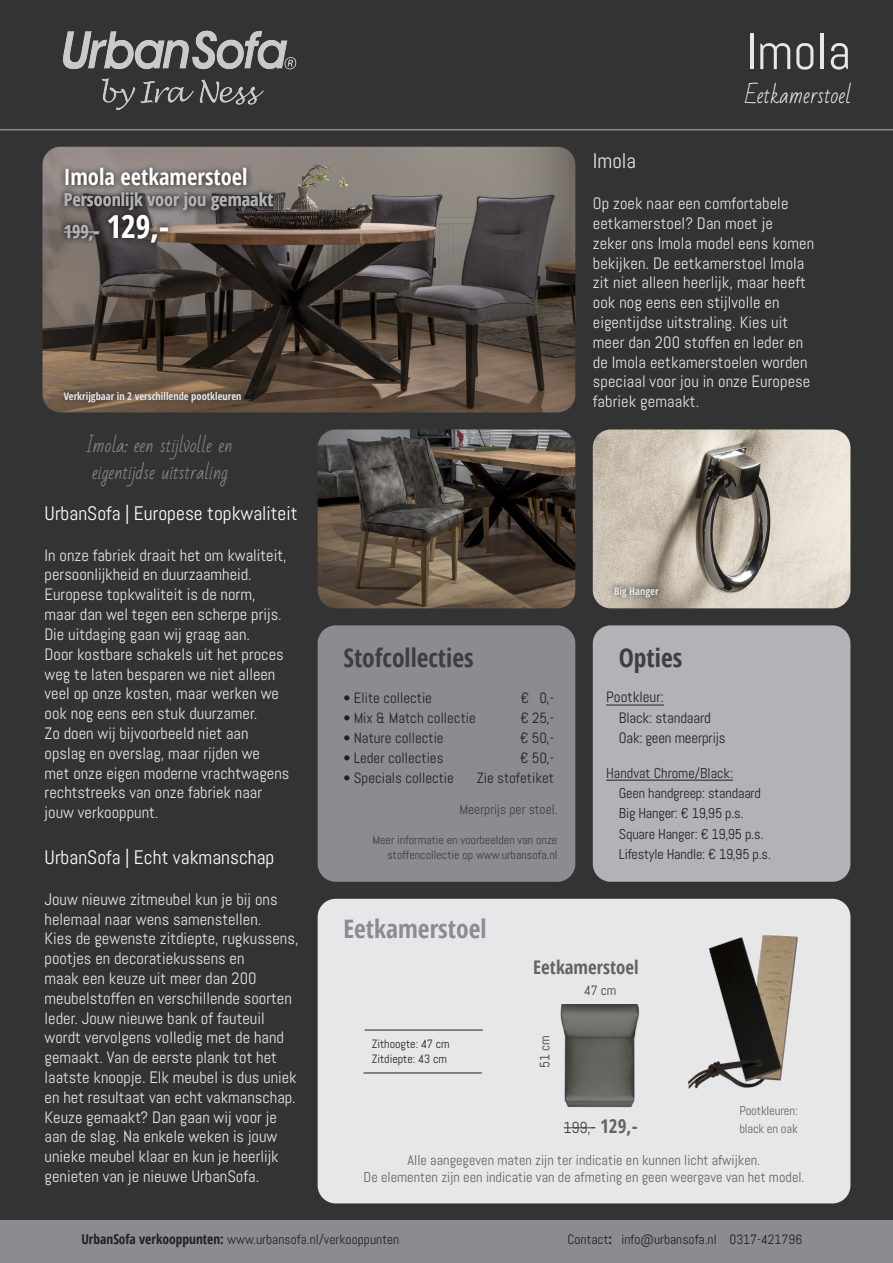
<style>
.page{position:relative;width:893px;height:1263px;background:#333}
.page>*{position:absolute;margin:0;border:0;box-sizing:border-box;transform-origin:0 0}
.t1{font:51px "Abel";color:#e6e7e9}
.t2{font:700 condensed 25.5px "Open Sans";color:#3e3e3f}
.t3{font:700 condensed 25.5px "Open Sans";color:#8a8c8f}
.t4{font:700 condensed 22.5px "Open Sans";color:#fff}
.t5{font:21px "Bad Script";color:#e6e7e9}
.t6{font:21px "Abel";color:#e6e7e9}
.t7{font:19.5px "Abel";color:#fff}
.t8{font:700 condensed 18.75px "Open Sans";color:#636366}
.t9{font:18px/27px "Bad Script";color:#8a8c8f}
.t10{font:700 condensed 18px/31.8px "Open Sans";color:#b2b3b7}
.t11{font:16.5px/19.8px "Abel";color:#e6e7e9}
.t12{font:15.9px "Abel";color:#3e3e3f}
.t13{font:15px/20.4px "Abel";letter-spacing:-.01em;color:#231f20}
.t14{font:14.85px "Abel";color:#231f20}
.t15{font:14.25px/17.1px "Abel";color:#636366;text-align:center}
.t16{font:14.25px/20.2px "Abel";letter-spacing:-.01em;color:#231f20}
.t17{font:13.5px "Abel";color:#231f20}
.t18{font:13.5px "Abel";color:#3e3e3f}
.t19{font:12.6px/18.1px "Abel";letter-spacing:-.01em;color:#636366}
.t20{font:12px/14.4px "Abel";color:#3e3e3f;text-align:right}
.t21{font:12px/15px "Abel";color:#231f20}
.t22{font:700 condensed 10.5px "Open Sans";color:#e6e7e9}
.s1{font-size:31.5px;color:#fff}
.s2{font-family:"Open Sans";font-weight:700;font-stretch:condensed;font-size:19.05px;color:#636366}
.s3{font-family:"Open Sans";font-weight:700;font-stretch:condensed}
</style>
<div class="page">
<img style="left:62px;top:30px;width:235px;height:81px">
<hr style="left:0;top:129px;width:893px;height:1px;background:#8a8c8f">
<img style="left:43px;top:147px;width:532px;height:265px">
<div style="left:0;top:1220px;width:893px;height:43px;background:#8a8c8f"></div>
<div style="left:318px;top:625px;width:257px;height:257px;background:#8a8c8f;border-radius:18px"></div>
<img style="left:318px;top:429px;width:257px;height:179px">
<img style="left:593px;top:429px;width:257px;height:179px">
<svg style="left:58px;top:162px;width:196px;height:24px"></svg>
<svg style="left:58px;top:186px;width:222px;height:32px"></svg>
<svg style="left:57px;top:208px;width:118px;height:41px"></svg>
<hr style="left:64px;top:232px;width:35px;height:1px;background:#b2b3b7">
<div style="left:593px;top:625px;width:257px;height:257px;background:#b2b3b7;border-radius:18px"></div>
<hr style="left:606px;top:705px;width:58px;height:1px;background:#231f20">
<hr style="left:606px;top:780px;width:127px;height:1px;background:#231f20">
<svg style="left:57px;top:385px;width:191px;height:25px"></svg>
<div style="left:318px;top:899px;width:532px;height:304px;background:#e6e7e9;border-radius:18px"></div>
<svg style="left:607px;top:580px;width:58px;height:24px"></svg>
<hr style="left:564px;top:1127px;width:31px;height:1px;background:#3e3e3f">
<img style="left:560px;top:1004px;width:79px;height:104px">
<img style="left:687px;top:923px;width:164px;height:182px">
<hr style="left:365px;top:1030px;width:118px;height:1px;background:#231f20">
<hr style="left:363px;top:1073px;width:119px;height:1px;background:#231f20">
<h3 class="t4" style="left:64px;top:162px;width:185px">Imola eetkamerstoel</h3>
<p class="t10" style="left:64px;top:183px;width:211px">Persoonlijk voor jou gemaakt<br>199,- <span class="s1">129,-</span></p>
<p class="t22" style="left:64px;top:389px;width:179px">Verkrijgbaar in 2 verschillende pootkleuren</p>
<p class="t9" style="left:88px;top:432px;width:146px">Imola: een stijlvolle en eigentijdse uitstraling</p>
<p class="t7" style="left:45px;top:501px;width:254px">UrbanSofa | Europese topkwaliteit</p>
<p class="t11" style="left:45px;top:545px;width:246px">In onze fabriek draait het om kwaliteit, persoonlijkheid en duurzaamheid.<br>Europese topkwaliteit is de norm, maar dan wel tegen een scherpe prijs.<br>Die uitdaging gaan wij graag aan.<br>Door kostbare schakels uit het proces weg te laten besparen we niet alleen veel op onze kosten, maar werken we ook nog eens een stuk duurzamer.<br>Zo doen wij bijvoorbeeld niet aan opslag en overslag, maar rijden we<br>met onze eigen moderne vrachtwagens rechtstreeks van onze fabriek naar jouw verkooppunt.</p>
<p class="t7" style="left:45px;top:845px;width:231px">UrbanSofa | Echt vakmanschap</p>
<p class="t11" style="left:45px;top:889px;width:255px">Jouw nieuwe zitmeubel kun je bij ons helemaal naar wens samenstellen.<br>Kies de gewenste zitdiepte, rugkussens, pootjes en decoratiekussens en<br>maak een keuze uit meer dan 200 meubelstoffen en verschillende soorten leder. Jouw nieuwe bank of fauteuil wordt vervolgens volledig met de hand gemaakt. Van de eerste plank tot het laatste knoopje. Elk meubel is dus uniek en het resultaat van echt vakmanschap.<br>Keuze gemaakt? Dan gaan wij voor je aan de slag. Na enkele weken is jouw unieke meubel klaar en kun je heerlijk genieten van je nieuwe UrbanSofa.</p>
<h1 class="t1" style="left:746px;top:19px;width:107px">Imola</h1>
<p class="t5" style="left:745px;top:83px;width:107px">Eetkamerstoel</p>
<p class="t6" style="left:593px;top:148px;width:45px">Imola</p>
<p class="t11" style="left:593px;top:194px;width:223px">Op zoek naar een comfortabele eetkamerstoel? Dan moet je<br>zeker ons Imola model eens komen bekijken. De eetkamerstoel Imola zit niet alleen heerlijk, maar heeft ook nog eens een stijlvolle en eigentijdse uitstraling. Kies uit meer dan 200 stoffen en leder en de Imola eetkamerstoelen worden speciaal voor jou in onze Europese fabriek gemaakt.</p>
<h2 class="t2" style="left:343px;top:640px;width:132px">Stofcollecties</h2>
<p class="t14" style="left:343px;top:688px;width:90px">• Elite collectie</p>
<p class="t14" style="left:521px;top:688px;width:35px">€ 0,-</p>
<p class="t14" style="left:343px;top:708px;width:134px">• Mix &amp; Match collectie</p>
<p class="t14" style="left:520px;top:708px;width:35px">€ 25,-</p>
<p class="t14" style="left:343px;top:728px;width:102px">• Nature collectie</p>
<p class="t14" style="left:520px;top:728px;width:35px">€ 50,-</p>
<p class="t14" style="left:343px;top:748px;width:101px">• Leder collecties</p>
<p class="t14" style="left:520px;top:748px;width:35px">€ 50,-</p>
<p class="t14" style="left:343px;top:768px;width:112px">• Specials collectie</p>
<p class="t14" style="left:477px;top:768px;width:79px">Zie stofetiket</p>
<p class="t18" style="left:459px;top:800px;width:100px">Meerprijs per stoel.</p>
<p class="t20" style="left:372px;top:833px;width:186px">Meer informatie en voorbeelden van onze stoffencollectie op www.urbansofa.nl</p>
<h2 class="t3" style="left:343px;top:910px;width:145px">Eetkamerstoel</h2>
<p class="t22" style="left:614px;top:583px;width:46px">Big Hanger</p>
<h2 class="t2" style="left:619px;top:640px;width:65px">Opties</h2>
<p class="t13" style="left:619px;top:687px;width:108px;text-indent:-13px">Pootkleur:<br>Black: standaard<br>Oak: geen meerprijs</p>
<p class="t16" style="left:619px;top:762px;width:154px;text-indent:-13px">Handvat Chrome/Black:<br>Geen handgreep: standaard<br>Big Hanger: € 19,95 p.s.<br>Square Hanger: € 19,95 p.s.<br>Lifestyle Handle: € 19,95 p.s.</p>
<p class="t8" style="left:533px;top:954px;width:107px">Eetkamerstoel</p>
<p class="t21" style="left:372px;top:1036px;width:79px">Zithoogte: 47 cm<br>Zitdiepte: 43 cm</p>
<p class="t18" style="left:536px;top:1068px;width:34px;rotate:-90deg">51 cm</p>
<p class="t18" style="left:584px;top:982px;width:34px">47 cm</p>
<p class="t12" style="left:564px;top:1117px;width:76px">199,- <span class="s2">129,-</span></p>
<p class="t19" style="left:739px;top:1102px;width:60px">Pootkleuren: black en oak</p>
<p class="t15" style="left:364px;top:1152px;width:442px">Alle aangegeven maten zijn ter indicatie en kunnen licht afwijken.<br>De elementen zijn een indicatie van de afmeting en geen weergave van het model.</p>
<p class="t17" style="left:81px;top:1230px;width:319px"><span class="s3">UrbanSofa verkooppunten:</span> www.urbansofa.nl/verkooppunten</p>
<p class="t17" style="left:567px;top:1230px;width:236px">Contact<span class="s3">:</span> info@urbansofa.nl 0317-421796</p>
</div>
